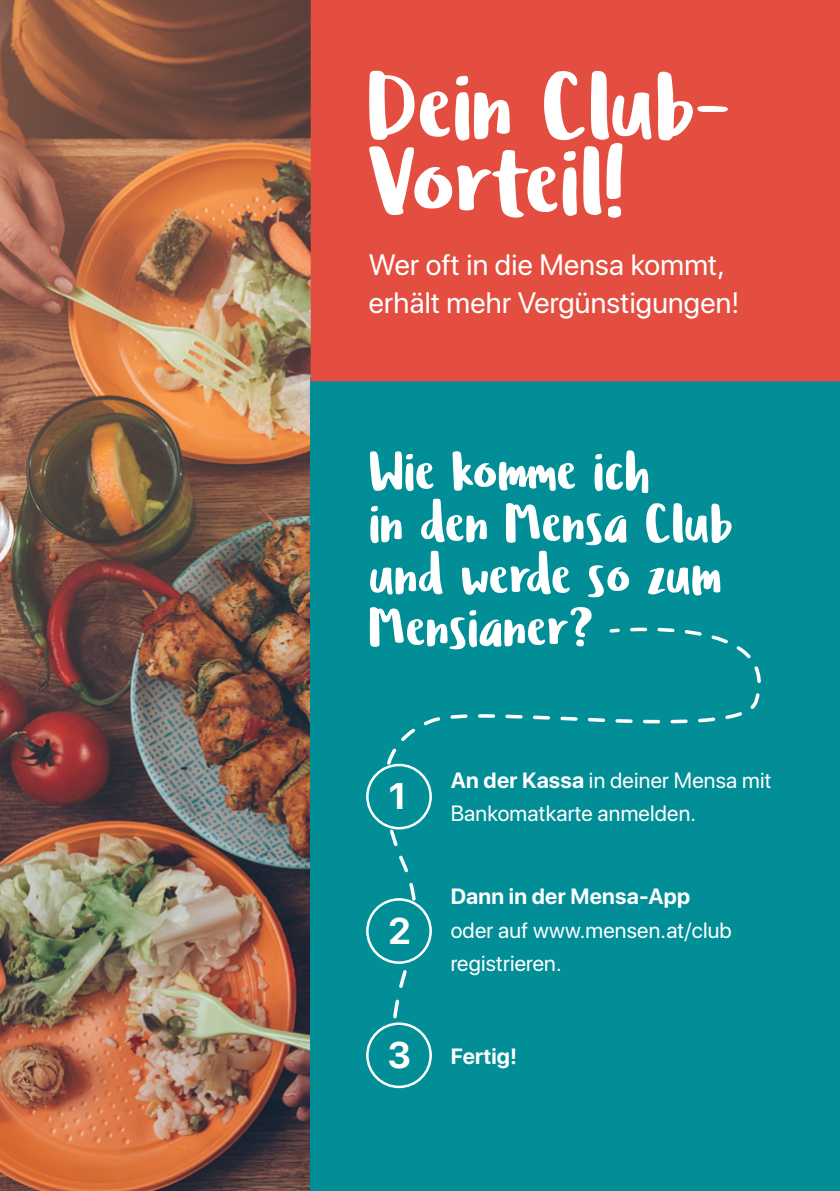
<style>
.page{position:relative;width:840px;height:1191px;background:#fff}
.page>*{position:absolute;margin:0;border:0;box-sizing:border-box;transform-origin:0 0}
.t1{font:97.6px/75.2px "Ludicrous";color:#fff}
.t2{font:56px/52px "Ludicrous";color:#fff}
.t3{font:700 36.8px "SF Pro Display";color:#fff}
.t4{font:29.4px/38.4px "SF Pro Display";letter-spacing:.01em;color:#fff}
.t5{font:22px/33.2px "SF Pro Display";letter-spacing:.01em;color:#fff}
.t6{font:700 22px "SF Pro Display";letter-spacing:.01em;color:#fff}
.s1{font-weight:700}
</style>
<div class="page">
<img style="left:0;top:0;width:311px;height:1191px">
<div style="left:311px;top:377px;width:528px;height:814px;background:#018e97"></div>
<svg style="left:373px;top:749px;width:21px;height:96px"></svg>
<svg style="left:394px;top:627px;width:367px;height:445px"></svg>
<div style="left:367px;top:765px;width:63px;height:63px;background:#018e97;border-radius:50%"></div>
<div style="left:366px;top:763px;width:65px;height:66px;border:3px solid #fff;border-radius:50%"></div>
<div style="left:367px;top:899px;width:63px;height:63px;background:#018e97;border-radius:50%"></div>
<div style="left:366px;top:898px;width:65px;height:66px;border:3px solid #fff;border-radius:50%"></div>
<div style="left:367px;top:1023px;width:63px;height:64px;background:#018e97;border-radius:50%"></div>
<div style="left:366px;top:1022px;width:65px;height:66px;border:3px solid #fff;border-radius:50%"></div>
<div style="left:310px;top:0;width:529px;height:381px;background:#e44e40"></div>
<h1 class="t1" style="left:369px;top:69px;width:365px">Dein Club-<br>Vorteil!</h1>
<h3 class="t4" style="left:369px;top:245px;width:372px">Wer oft in die Mensa kommt, erhält mehr Vergünstigungen!</h3>
<h2 class="t2" style="left:369px;top:445px;width:365px">Wie komme ich<br>in den Mensa Club und werde so zum<br>Mensianer?</h2>
<h3 class="t3" style="left:388px;top:775px;width:19px">1</h3>
<h3 class="t3" style="left:388px;top:909px;width:24px">2</h3>
<h3 class="t3" style="left:387px;top:1033px;width:25px">3</h3>
<p class="t5" style="left:450px;top:763px;width:322px"><span class="s1">An der Kassa</span> in deiner Mensa mit<br>Bankomatkarte anmelden.</p>
<p class="t6" style="left:450px;top:884px;width:241px">Dann in der Mensa-App</p>
<p class="t5" style="left:450px;top:913px;width:282px">oder auf www.mensen.at/club registrieren.</p>
<p class="t6" style="left:450px;top:1043px;width:68px">Fertig!</p>
</div>
